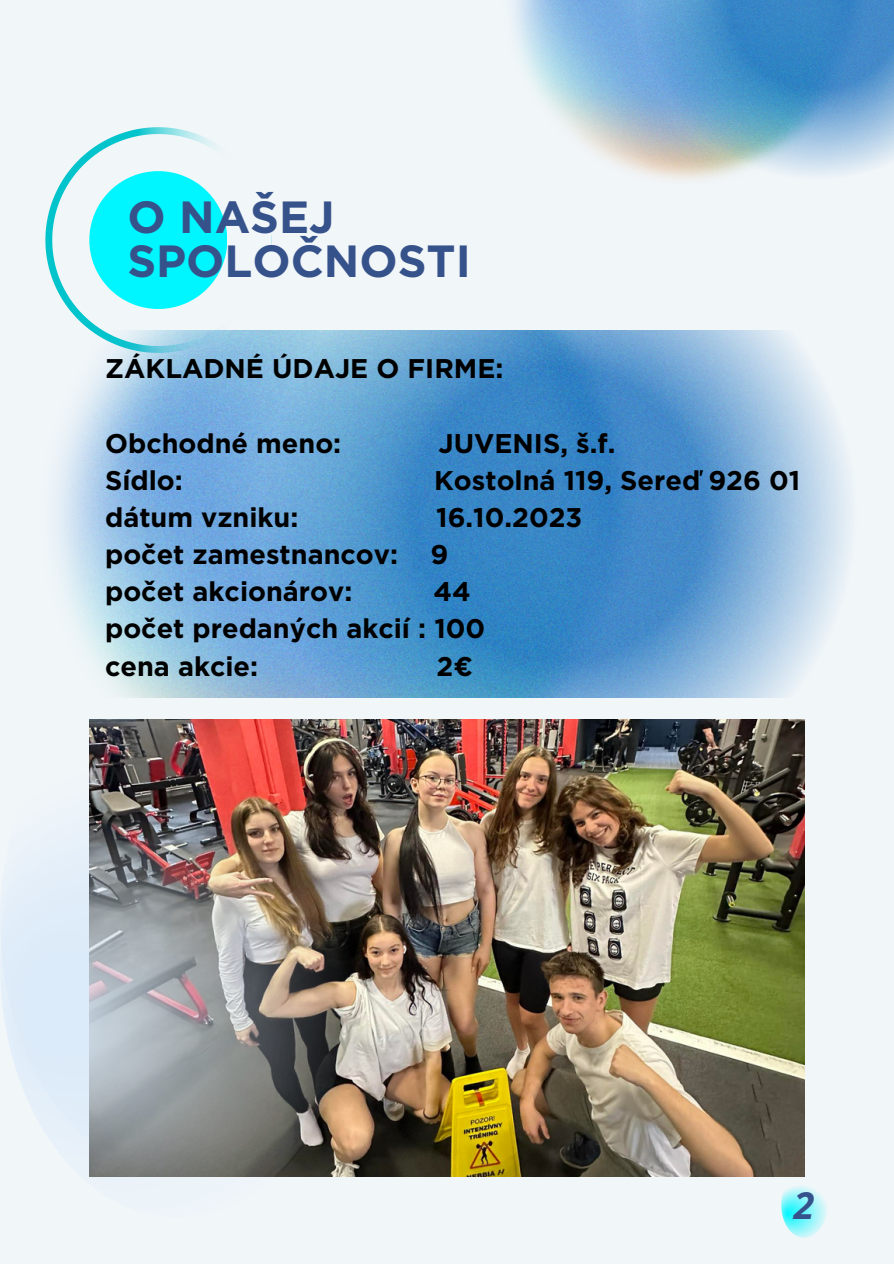
<style>
.page{position:relative;width:894px;height:1264px;background:#fff}
.page>*{position:absolute;margin:0;border:0;box-sizing:border-box;transform-origin:0 0}
.t1{font:700 45px/43.8px "Gotham";color:#36528b}
.t2{font:italic 700 37.5px "Open Sans";color:#36528b}
.t3{font:700 27px/37.2px "Gotham";color:#000}
</style>
<div class="page">
<div style="left:0;top:0;width:893px;height:1263px;background:#f1f6f9"></div>
<svg style="left:45px;top:127px;width:226px;height:204px"></svg>
<svg style="left:89px;top:171px;width:138px;height:137px"></svg>
<img style="left:513px;top:0;width:380px;height:180px">
<img style="left:56px;top:331px;width:793px;height:366px">
<img style="left:354px;top:719px;width:450px;height:457px">
<img style="left:1px;top:719px;width:353px;height:458px">
<svg style="left:781px;top:1172px;width:46px;height:65px"></svg>
<h1 class="t1" style="left:127px;top:195px;width:345px">O NAŠEJ<br>SPOLOČNOSTI</h1>
<p class="t3" style="left:105px;top:350px;width:399px">ZÁKLADNÉ ÚDAJE O FIRME:</p>
<p class="t3" style="left:105px;top:424px;width:237px">Obchodné meno:</p>
<p class="t3" style="left:438px;top:424px;width:178px">JUVENIS, š.f.</p>
<p class="t3" style="left:105px;top:461px;width:79px">Sídlo:</p>
<p class="t3" style="left:434px;top:461px;width:367px">Kostolná 119, Sereď 926 01</p>
<p class="t3" style="left:105px;top:498px;width:195px">dátum vzniku:</p>
<p class="t3" style="left:105px;top:498px;width:478px;text-indent:331px">16.10.2023 počet zamestnancov: 9<br>počet akcionárov:</p>
<p class="t3" style="left:105px;top:573px;width:381px;text-indent:328px">44 počet predaných akcií : 100 cena akcie:</p>
<p class="t3" style="left:436px;top:647px;width:38px">2€</p>
<p class="t2" style="left:793px;top:1178px;width:22px">2</p>
</div>
